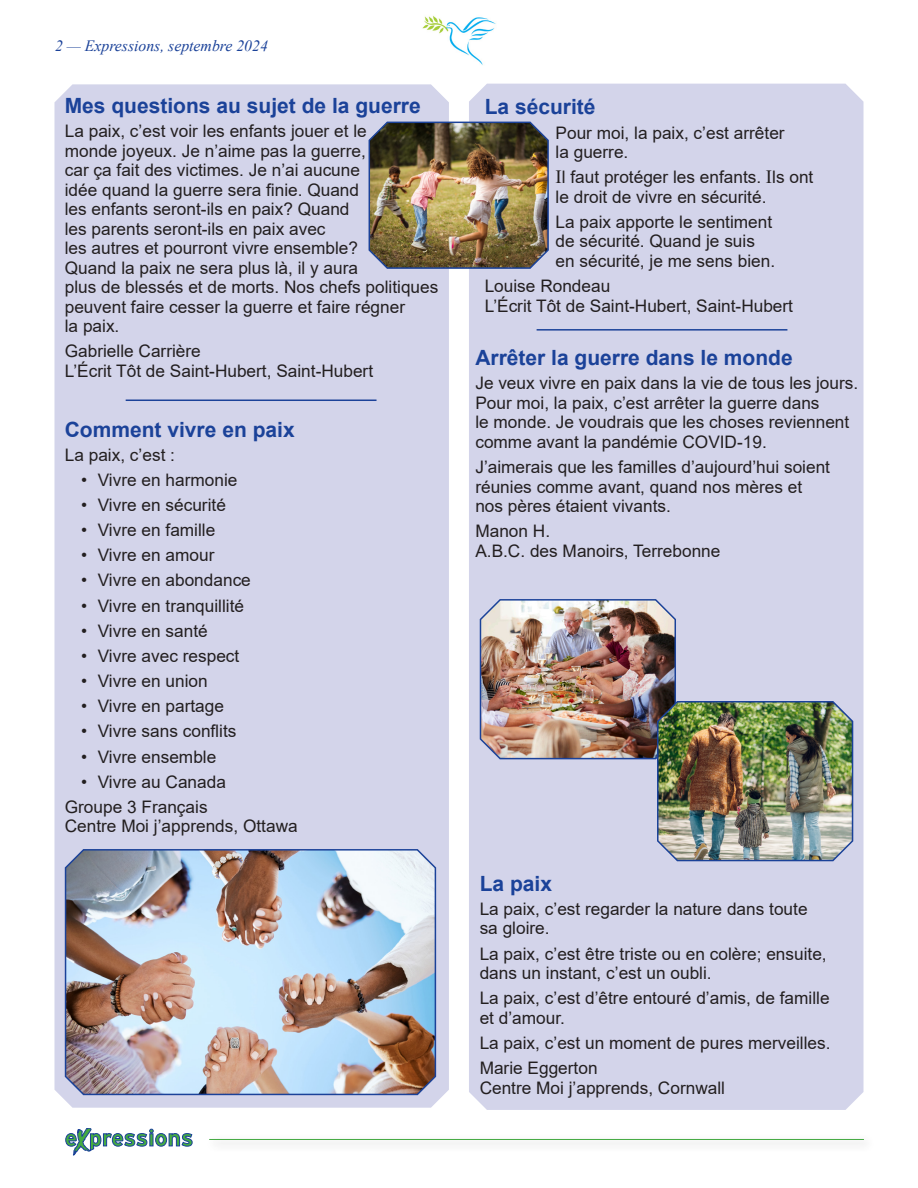
<style>
.page{position:relative;width:918px;height:1188px;background:#fff}
.page>*{position:absolute;margin:0;border:0;box-sizing:border-box;transform-origin:0 0}
.Titre_des_articles_orange{font:700 21px "Arial";color:#1b4299}
.Nom_du_centre_pas_ligne{font:17.25px/19.5px "Arial";color:#231f20}
.t1{font:italic 15.75px "Times New Roman";color:#1b4299}
.s1{font-family:"Times New Roman";font-size:18.75px}
</style>
<div class="page">
<img style="left:422px;top:15px;width:74px;height:50px">
<div style="left:205px;top:1134px;width:670px;height:19px;background:#f8f8f8"></div>
<hr style="left:209px;top:1139px;width:655px;height:1px;background:#44aa42">
<svg style="left:65px;top:1129px;width:127px;height:26px"></svg>
<div style="left:54px;top:84px;width:395px;height:1024px;background:#d3d4ea"></div>
<div style="left:469px;top:84px;width:395px;height:1026px;background:#d3d4ea"></div>
<hr style="left:537px;top:329px;width:250px;height:2px;background:#1b4299">
<img style="left:368px;top:120px;width:182px;height:150px">
<hr style="left:126px;top:400px;width:251px;height:1px;background:#1b4299">
<img style="left:64px;top:848px;width:373px;height:248px">
<img style="left:479px;top:598px;width:375px;height:264px">
<p class="t1" style="left:55px;top:35px;width:214px">2 — Expressions, septembre 2024</p>
<p class="Titre_des_articles_orange" style="left:65px;top:91px;width:357px">Mes questions au sujet de la guerre</p>
<p class="Nom_du_centre_pas_ligne" style="left:65px;top:121px;width:375px">La paix, c’est voir les enfants jouer et le<br>monde joyeux. Je n’aime pas la guerre,<br>car ça fait des victimes. Je n’ai aucune<br>idée quand la guerre sera finie. Quand<br>les enfants seront-ils en paix? Quand<br>les parents seront-ils en paix avec<br>les autres et pourront vivre ensemble?<br>Quand la paix ne sera plus là, il y aura<br>plus de blessés et de morts. Nos chefs politiques peuvent faire cesser la guerre et faire régner<br>la paix.</p>
<p class="Nom_du_centre_pas_ligne" style="left:65px;top:341px;width:138px">Gabrielle Carrière</p>
<p class="Nom_du_centre_pas_ligne" style="left:65px;top:361px;width:310px">L’Écrit Tôt de Saint-Hubert, Saint-Hubert</p>
<p class="Titre_des_articles_orange" style="left:65px;top:414px;width:231px">Comment vivre en paix</p>
<p class="Nom_du_centre_pas_ligne" style="left:65px;top:445px;width:112px">La paix, c’est :</p>
<p class="Nom_du_centre_pas_ligne" style="left:81px;top:470px;width:158px">• Vivre en harmonie</p>
<p class="Nom_du_centre_pas_ligne" style="left:81px;top:495px;width:146px">• Vivre en sécurité</p>
<p class="Nom_du_centre_pas_ligne" style="left:81px;top:520px;width:136px">• Vivre en famille</p>
<p class="Nom_du_centre_pas_ligne" style="left:81px;top:545px;width:135px">• Vivre en amour</p>
<p class="Nom_du_centre_pas_ligne" style="left:81px;top:571px;width:171px">• Vivre en abondance</p>
<p class="Nom_du_centre_pas_ligne" style="left:81px;top:596px;width:164px">• Vivre en tranquillité</p>
<p class="Nom_du_centre_pas_ligne" style="left:81px;top:621px;width:128px">• Vivre en santé</p>
<p class="Nom_du_centre_pas_ligne" style="left:81px;top:646px;width:160px">• Vivre avec respect</p>
<p class="Nom_du_centre_pas_ligne" style="left:81px;top:671px;width:128px">• Vivre en union</p>
<p class="Nom_du_centre_pas_ligne" style="left:81px;top:696px;width:144px">• Vivre en partage</p>
<p class="Nom_du_centre_pas_ligne" style="left:81px;top:722px;width:157px">• Vivre sans conflits</p>
<p class="Nom_du_centre_pas_ligne" style="left:81px;top:747px;width:137px">• Vivre ensemble</p>
<p class="Nom_du_centre_pas_ligne" style="left:81px;top:772px;width:146px">• Vivre au Canada</p>
<p class="Nom_du_centre_pas_ligne" style="left:65px;top:797px;width:144px">Groupe 3 Français</p>
<p class="Nom_du_centre_pas_ligne" style="left:65px;top:817px;width:234px">Centre Moi j’apprends, Ottawa</p>
<p class="Titre_des_articles_orange" style="left:485px;top:92px;width:112px">La sécurité</p>
<p class="Nom_du_centre_pas_ligne" style="left:556px;top:123px;width:231px">Pour moi, la paix, c’est arrêter la guerre.</p>
<p class="Nom_du_centre_pas_ligne" style="left:556px;top:167px;width:259px"><span class="s1">I</span>l faut protéger les enfants. <span class="s1">I</span>ls ont le droit de vivre en sécurité.</p>
<p class="Nom_du_centre_pas_ligne" style="left:556px;top:212px;width:221px">La paix apporte le sentiment de sécurité. Quand je suis en sécurité, je me sens bien.</p>
<p class="Nom_du_centre_pas_ligne" style="left:485px;top:276px;width:127px">Louise Rondeau</p>
<p class="Nom_du_centre_pas_ligne" style="left:485px;top:296px;width:310px">L’Écrit Tôt de Saint-Hubert, Saint-Hubert</p>
<p class="Titre_des_articles_orange" style="left:475px;top:343px;width:319px">Arrêter la guerre dans le monde</p>
<p class="Nom_du_centre_pas_ligne" style="left:475px;top:374px;width:384px">Je veux vivre en paix dans la vie de tous les jours.<br>Pour moi, la paix, c’est arrêter la guerre dans<br>le monde. Je voudrais que les choses reviennent comme avant la pandémie COVID-19.</p>
<p class="Nom_du_centre_pas_ligne" style="left:475px;top:457px;width:356px">J’aimerais que les familles d’aujourd’hui soient réunies comme avant, quand nos mères et nos pères étaient vivants.</p>
<p class="Nom_du_centre_pas_ligne" style="left:475px;top:521px;width:76px">Manon H.</p>
<p class="Nom_du_centre_pas_ligne" style="left:475px;top:541px;width:247px">A.B.C. des Manoirs, Terrebonne</p>
<p class="Titre_des_articles_orange" style="left:480px;top:869px;width:74px">La paix</p>
<p class="Nom_du_centre_pas_ligne" style="left:480px;top:899px;width:329px">La paix, c’est regarder la nature dans toute sa gloire.</p>
<p class="Nom_du_centre_pas_ligne" style="left:480px;top:944px;width:349px">La paix, c’est être triste ou en colère; ensuite, dans un instant, c’est un oubli.</p>
<p class="Nom_du_centre_pas_ligne" style="left:480px;top:988px;width:351px">La paix, c’est d’être entouré d’amis, de famille et d’amour.</p>
<p class="Nom_du_centre_pas_ligne" style="left:480px;top:1033px;width:352px">La paix, c’est un moment de pures merveilles.</p>
<p class="Nom_du_centre_pas_ligne" style="left:480px;top:1058px;width:119px">Marie Eggerton</p>
<p class="Nom_du_centre_pas_ligne" style="left:480px;top:1078px;width:247px">Centre Moi j’apprends, Cornwall</p>
</div>
